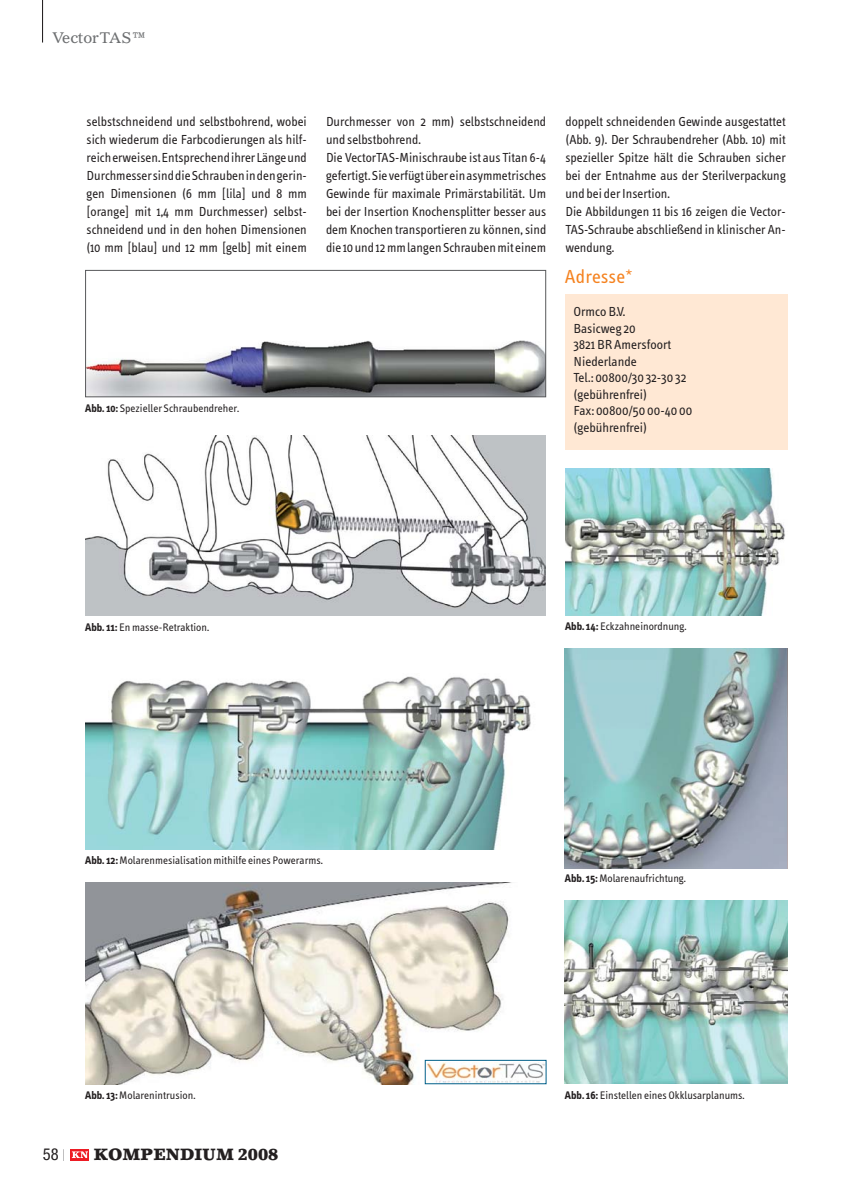
<style>
.page{position:relative;width:851px;height:1191px;background:#fff}
.page>*{position:absolute;margin:0;border:0;box-sizing:border-box;transform-origin:0 0}
.t1{font:19.5px "Info Text";letter-spacing:.005em;color:#f5821f}
.t2{font:condensed 16.5px "Helvetica Neue";color:#231f20}
.t3{font:900 16.2px "Lino Letter";color:#231f20}
.t4{font:15px "Gazette LH";color:#6c6e70}
.t5{font:13.5px/18px "Info Text";color:#231f20}
.t6{font:11.25px "Info Text";color:#231f20}
.s1{font-weight:700}
.s2{font-weight:200;font-stretch:normal}
</style>
<div class="page">
<hr style="left:42px;top:0;width:1px;height:43px;background:#231f20">
<div style="left:71px;top:1148px;width:18px;height:12px;background:#ed1c24"></div>
<svg style="left:72px;top:1151px;width:16px;height:7px"></svg>
<img style="left:565px;top:900px;width:222px;height:183px">
<img style="left:85px;top:882px;width:455px;height:202px">
<img style="left:565px;top:648px;width:222px;height:220px">
<img style="left:565px;top:468px;width:220px;height:147px">
<img style="left:85px;top:436px;width:460px;height:180px">
<img style="left:86px;top:676px;width:445px;height:173px">
<img style="left:87px;top:340px;width:457px;height:55px">
<div style="left:85px;top:270px;width:461px;height:127px;border:1px solid #58595b"></div>
<div style="left:565px;top:294px;width:222px;height:156px;background:#ffe8d4"></div>
<img style="left:427px;top:1062px;width:117px;height:20px">
<div style="left:425px;top:1060px;width:121px;height:24px;border:1px solid #005f89"></div>
<p class="t4" style="left:53px;top:31px;width:95px">Vector TAS™</p>
<p class="t5" style="left:87px;top:114px;width:222px;text-align:justify">selbstschneidend und selbstbohrend, wobei sich wiederum die Farbcodierungen als hilf&shy;reich erweisen. Entsprechend ihrer Länge und Durchmesser sind die Schrauben in den gerin&shy;gen Dimensionen (6 mm [lila] und 8 mm [orange] mit 1,4 mm Durchmesser) selbst&shy;schneidend und in den hohen Dimensionen (10 mm [blau] und 12 mm [gelb] mit einem</p>
<p class="t5" style="left:326px;top:114px;width:222px">Durchmesser von 2 mm) selbstschneidend und selbstbohrend.<br>Die VectorTAS-Minischraube ist aus Titan 6-4 gefertigt. Sie verfügt über ein asymmetrisches Gewinde für maximale Primärstabilität. Um bei der Insertion Knochensplitter besser aus dem Knochen transportieren zu können, sind die 10 und 12 mm langen Schrauben mit einem</p>
<p class="t5" style="left:565px;top:114px;width:222px">doppelt schneidenden Gewinde ausgestattet (Abb. 9). Der Schraubendreher (Abb. 10) mit spezieller Spitze hält die Schrauben sicher bei der Entnahme aus der Sterilverpackung und bei der Insertion.<br>Die Abbildungen 11 bis 16 zeigen die Vector-TAS-Schraube abschließend in klinischer An&shy;wendung.</p>
<p class="t6" style="left:85px;top:404px;width:156px"><span class="s1">Abb. 10:</span> Spezieller Schraubendreher.</p>
<h1 class="t1" style="left:565px;top:269px;width:69px">Adresse<sup>*</sup></h1>
<p class="t5" style="left:573px;top:305px;width:120px;line-height:16.5px">Ormco B.V.<br>Basicweg 20<br>3821 BR Amersfoort<br>Niederlande<br>Tel.: 00800/30 32-30 32 (gebührenfrei)<br>Fax: 00800/50 00-40 00 (gebührenfrei)</p>
<p class="t6" style="left:85px;top:622px;width:126px"><span class="s1">Abb. 11:</span> En masse-Retraktion.</p>
<p class="t6" style="left:565px;top:622px;width:123px"><span class="s1">Abb. 14:</span> Eckzahneinordnung.</p>
<p class="t6" style="left:85px;top:856px;width:239px"><span class="s1">Abb. 12:</span>Molarenmesialisation mithilfe eines Powerarms.</p>
<p class="t6" style="left:565px;top:874px;width:122px"><span class="s1">Abb. 15:</span>Molarenaufrichtung.</p>
<p class="t6" style="left:85px;top:1090px;width:112px"><span class="s1">Abb. 13:</span>Molarenintrusion.</p>
<p class="t6" style="left:565px;top:1090px;width:181px"><span class="s1">Abb. 16:</span> Einstellen eines Okklusarplanums.</p>
<p class="t2" style="left:43px;top:1148px;width:24px">58 <span class="s2">I</span></p>
<p class="t3" style="left:94px;top:1148px;width:186px">KOMPENDIUM 2008</p>
</div>
